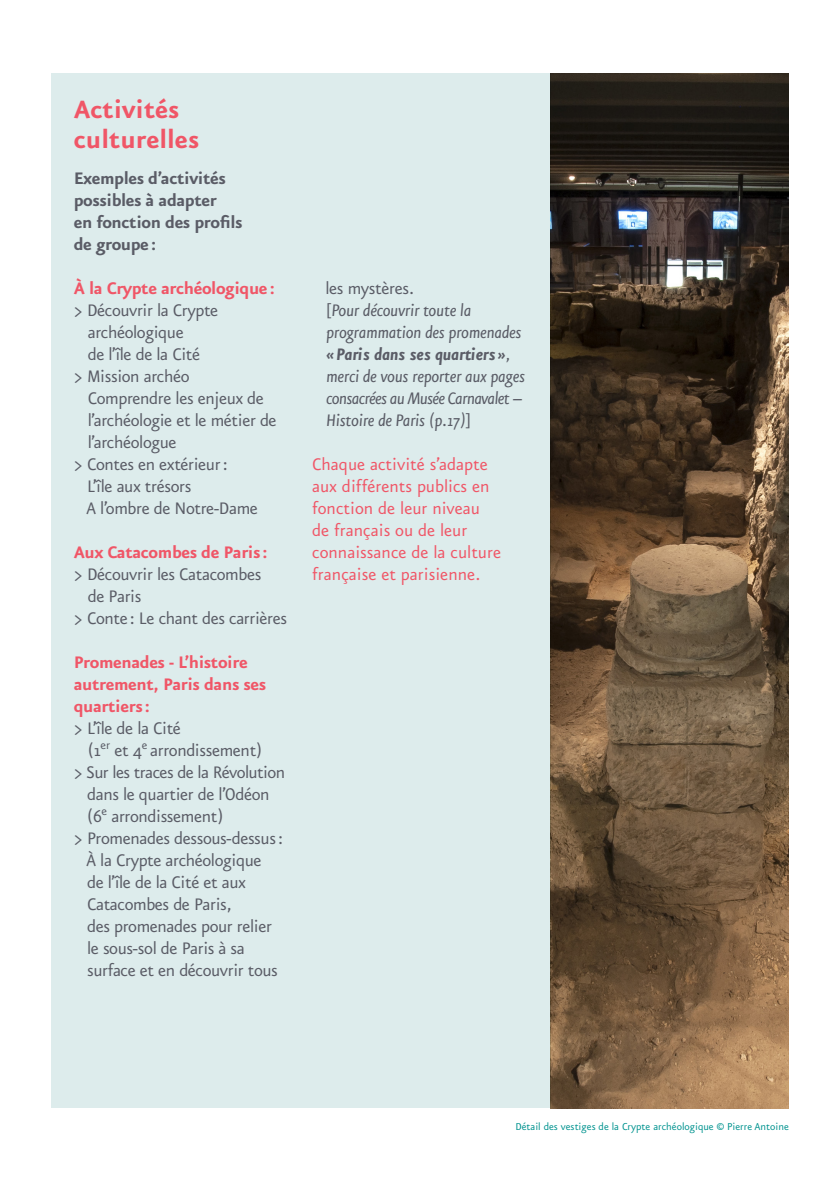
<style>
.page{position:relative;width:840px;height:1191px;background:#fff}
.page>*{position:absolute;margin:0;border:0;box-sizing:border-box;transform-origin:0 0}
.Titre_rubrique_rose{font:700 30px/30px "Eureka Sans Pro";color:#f05667}
.Texte_courant_Reg_gr{font:20px/22px "Eureka Sans Pro";letter-spacing:-.02em;color:#5a5c66}
.Texte_courant_Reg_gr-2{font:italic 20px/22px "Eureka Sans Pro";letter-spacing:-.02em;color:#5a5c66}
.Texte_courant_Reg_ro{font:20px/22px "Eureka Sans Pro";color:#f05667}
.Texte_courant_Reg_gr-3{font:700 20px/22px "Eureka Sans Pro";letter-spacing:-.02em;color:#f05667}
.Texte_courant_Reg_gr-4{font:700 20px/22px "Eureka Sans Pro";letter-spacing:-.02em;color:#5a5c66}
.t1{font:12px "Eureka Sans Pro";color:#00938f}
.s1{font-style:normal}
.s2{font-weight:700}
</style>
<div class="page">
<img style="left:550px;top:73px;width:238px;height:1035px">
<div style="left:51px;top:74px;width:499px;height:1034px;background:#ddecec"></div>
<p class="Titre_rubrique_rose" style="left:74px;top:93px;width:127px">Activités culturelles</p>
<p class="Texte_courant_Reg_gr-4" style="left:74px;top:166px;width:170px">Exemples d’activités possibles à adapter<br>en fonction des profils de groupe:</p>
<p class="Texte_courant_Reg_gr-3" style="left:74px;top:276px;width:202px">À la Crypte archéologique:</p>
<p class="Texte_courant_Reg_gr" style="left:74px;top:299px;width:146px">&gt; Découvrir la Crypte</p>
<p class="Texte_courant_Reg_gr" style="left:88px;top:321px;width:97px">archéologique</p>
<p class="Texte_courant_Reg_gr" style="left:74px;top:343px;width:128px;text-indent:14px">de l’île de la Cité &gt; Mission archéo</p>
<p class="Texte_courant_Reg_gr" style="left:88px;top:387px;width:177px">Comprendre les enjeux de</p>
<p class="Texte_courant_Reg_gr" style="left:88px;top:409px;width:190px">l’archéologie et le métier de</p>
<p class="Texte_courant_Reg_gr" style="left:88px;top:431px;width:90px">l’archéologue</p>
<p class="Texte_courant_Reg_gr" style="left:87px;top:453px;width:142px;text-indent:-13px">&gt; Contes en extérieur:<br>L’île aux trésors</p>
<p class="Texte_courant_Reg_gr" style="left:86px;top:497px;width:173px">A l’ombre de Notre-Dame</p>
<p class="Texte_courant_Reg_gr-3" style="left:74px;top:540px;width:195px">Aux Catacombes de Paris:</p>
<p class="Texte_courant_Reg_gr" style="left:74px;top:563px;width:189px">&gt; Découvrir les Catacombes</p>
<p class="Texte_courant_Reg_gr" style="left:88px;top:585px;width:55px">de Paris</p>
<p class="Texte_courant_Reg_gr" style="left:74px;top:607px;width:215px">&gt; Conte: Le chant des carrières</p>
<p class="Texte_courant_Reg_gr-3" style="left:74px;top:650px;width:194px">Promenades - L’histoire autrement, Paris dans ses quartiers:</p>
<p class="Texte_courant_Reg_gr" style="left:74px;top:717px;width:109px">&gt; L’île de la Cité</p>
<p class="Texte_courant_Reg_gr" style="left:88px;top:739px;width:176px">(1<sup>er</sup> et 4<sup>e</sup> arrondissement)</p>
<p class="Texte_courant_Reg_gr" style="left:74px;top:761px;width:213px">&gt; Sur les traces de la Révolution</p>
<p class="Texte_courant_Reg_gr" style="left:87px;top:783px;width:184px">dans le quartier de l’Odéon</p>
<p class="Texte_courant_Reg_gr" style="left:87px;top:805px;width:138px">(6<sup>e</sup> arrondissement)</p>
<p class="Texte_courant_Reg_gr" style="left:74px;top:827px;width:211px">&gt; Promenades dessous-dessus:</p>
<p class="Texte_courant_Reg_gr" style="left:86px;top:849px;width:177px">À la Crypte archéologique</p>
<p class="Texte_courant_Reg_gr" style="left:87px;top:871px;width:160px">de l’île de la Cité et aux</p>
<p class="Texte_courant_Reg_gr" style="left:87px;top:893px;width:146px">Catacombes de Paris,</p>
<p class="Texte_courant_Reg_gr" style="left:87px;top:915px;width:186px">des promenades pour relier</p>
<p class="Texte_courant_Reg_gr" style="left:87px;top:937px;width:159px">le sous-sol de Paris à sa</p>
<p class="Texte_courant_Reg_gr" style="left:87px;top:959px;width:192px">surface et en découvrir tous</p>
<p class="Texte_courant_Reg_gr" style="left:325px;top:277px;width:90px">les mystères.</p>
<p class="Texte_courant_Reg_gr-2" style="left:326px;top:299px;width:200px"><span class="s1">[</span>Pour découvrir toute la programmation des promenades <span class="s2">«Paris dans ses quartiers»</span>, merci de vous reporter aux pages consacrées au Musée Carnavalet –<br>Histoire de Paris (p.17)<span class="s1">]</span></p>
<p class="Texte_courant_Reg_ro" style="left:312px;top:453px;width:177px">Chaque activité s’adapte</p>
<p class="Texte_courant_Reg_ro" style="left:312px;top:475px;width:190px">aux différents publics en fonction de leur niveau de français ou de leur connaissance de la culture française et parisienne.</p>
<p class="t1" style="left:515px;top:1119px;width:275px">Détail des vestiges de la Crypte archéologique © Pierre Antoine</p>
</div>
